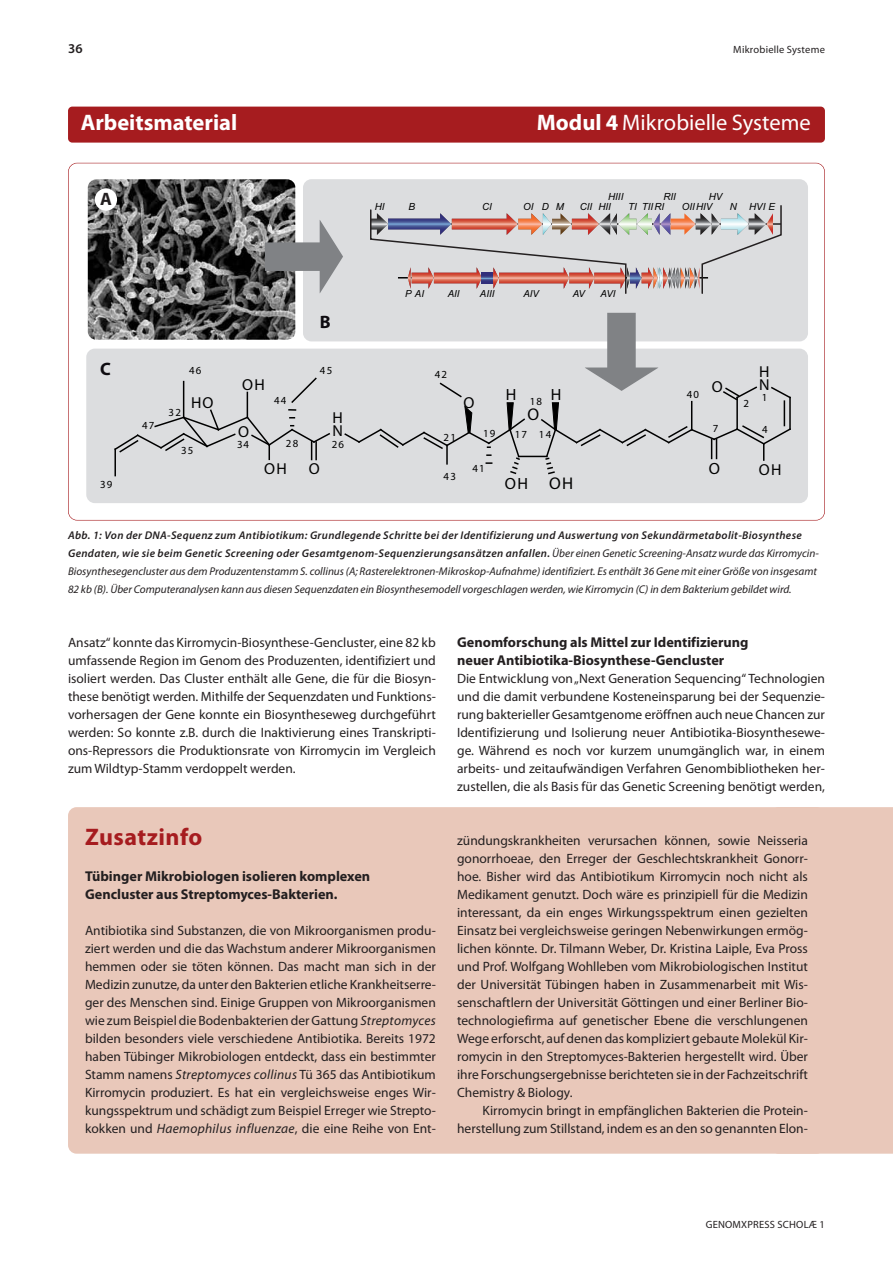
<style>
.page{position:relative;width:893px;height:1263px;background:#fff}
.page>*{position:absolute;margin:0;border:0;box-sizing:border-box;transform-origin:0 0}
.t1{font:700 24px "Myriad Pro";letter-spacing:.02em;color:#a61c1f}
.t2{font:22.5px "Myriad Pro";color:#fff}
.t3{font:700 22.5px "Myriad Pro";color:#fff}
.t4{font:700 18px "Myriad Pro";color:#0e0b10}
.t5{font:700 18px "Myriad Pro";color:#231f20}
.t6{font:16.95px "Arial Narrow";color:#000}
.t7{font:16.2px "Arial Narrow";color:#000}
.t8{font:15.9px "Arial Narrow";letter-spacing:.085em;color:#000}
.t9{font:700 14.25px/18px "Myriad Pro";color:#231f20}
.t10{font:13.5px/18px "Myriad Pro";color:#231f20;text-align:justify}
.t11{font:600 13.5px "Myriad Pro";color:#231f20}
.t12{font:italic 11.25px/18px "Myriad Pro";color:#231f20}
.t13{font:10.8px "Arial Narrow";letter-spacing:.11em;color:#000}
.t14{font:10.5px "Myriad Pro";letter-spacing:.02em;color:#231f20}
.t15{font:italic 9.75px "Arial";color:#000}
.s1{font-weight:700}
.s2{font-size:16.95px}
.s3{font-weight:600}
.s4{font-style:italic}
</style>
<div class="page">
<div style="left:819px;top:807px;width:74px;height:347px;background:#e9c8ba"></div>
<div style="left:68px;top:107px;width:757px;height:36px;background:#a61c1f;border-radius:4px"></div>
<img style="left:88px;top:179px;width:208px;height:161px;border-radius:9px">
<div style="left:86px;top:349px;width:722px;height:154px;background:#dcdddf;border-radius:9px"></div>
<div style="left:303px;top:179px;width:505px;height:162px;background:#dcdddf;border-radius:9px"></div>
<svg style="left:370px;top:205px;width:412px;height:89px"></svg>
<svg style="left:114px;top:377px;width:216px;height:82px"></svg>
<hr style="left:114px;top:449px;width:2px;height:27px;background:#000">
<div style="left:265px;top:242px;width:60px;height:29px;background:#808285"></div>
<svg style="left:320px;top:220px;width:23px;height:73px"></svg>
<div style="left:607px;top:313px;width:29px;height:60px;background:#808285"></div>
<svg style="left:344px;top:367px;width:447px;height:108px"></svg>
<div style="left:95px;top:188px;width:22px;height:23px;background:#fff;border-radius:50%"></div>
<div style="left:68px;top:807px;width:757px;height:347px;background:#e9c8ba;border-radius:9px"></div>
<p class="t11" style="left:68px;top:43px;width:16px">36</p>
<p class="t14" style="left:733px;top:45px;width:93px">Mikrobielle Systeme</p>
<h2 class="t3" style="left:81px;top:114px;width:158px">Arbeitsmaterial</h2>
<h2 class="t2" style="left:537px;top:114px;width:275px"><span class="s1">Modul 4</span> Mikrobielle Systeme</h2>
<h3 class="t5" style="left:100px;top:192px;width:13px">A</h3>
<p class="t15" style="left:608px;top:190px;width:17px">HIII</p>
<p class="t15" style="left:663px;top:190px;width:14px">RII</p>
<p class="t15" style="left:709px;top:190px;width:15px">HV</p>
<p class="t15" style="left:375px;top:201px;width:11px">HI</p>
<p class="t15" style="left:408px;top:201px;width:8px">B</p>
<p class="t15" style="left:482px;top:201px;width:11px">CI</p>
<p class="t15" style="left:523px;top:201px;width:42px">OI DM</p>
<p class="t15" style="left:580px;top:201px;width:33px">CII HII</p>
<p class="t15" style="left:628px;top:201px;width:37px">TI TIIRI</p>
<p class="t15" style="left:682px;top:201px;width:32px">OIIHIV</p>
<p class="t15" style="left:730px;top:201px;width:47px">N HVI E</p>
<h3 class="t4" style="left:100px;top:362px;width:12px">C</h3>
<p class="t13" style="left:100px;top:480px;width:14px">39</p>
<p class="t13" style="left:142px;top:421px;width:14px">47</p>
<h3 class="t4" style="left:320px;top:315px;width:12px">B</h3>
<p class="t15" style="left:405px;top:288px;width:20px">P AI</p>
<p class="t15" style="left:448px;top:288px;width:13px">AII</p>
<p class="t15" style="left:480px;top:288px;width:16px">AIII</p>
<p class="t15" style="left:523px;top:288px;width:17px">AIV</p>
<p class="t15" style="left:573px;top:288px;width:14px">AV</p>
<p class="t15" style="left:600px;top:288px;width:17px">AVI</p>
<p class="t8" style="left:759px;top:365px;width:12px">H</p>
<p class="t13" style="left:189px;top:366px;width:14px">46</p>
<p class="t13" style="left:320px;top:366px;width:14px">45</p>
<p class="t13" style="left:435px;top:371px;width:14px">42</p>
<p class="t8" style="left:759px;top:379px;width:12px">N</p>
<p class="t8" style="left:242px;top:379px;width:24px">OH</p>
<p class="t8" style="left:712px;top:381px;width:12px">O</p>
<p class="t7" style="left:506px;top:389px;width:12px">H</p>
<p class="t7" style="left:551px;top:389px;width:12px">H</p>
<p class="t13" style="left:762px;top:394px;width:7px">1</p>
<p class="t13" style="left:743px;top:399px;width:7px">2</p>
<p class="t13" style="left:713px;top:424px;width:7px">7</p>
<p class="t13" style="left:762px;top:425px;width:7px">4</p>
<p class="t13" style="left:539px;top:430px;width:14px">14</p>
<p class="t13" style="left:687px;top:390px;width:14px">40</p>
<p class="t8" style="left:191px;top:397px;width:24px">HO</p>
<p class="t8" style="left:464px;top:397px;width:12px">O</p>
<p class="t13" style="left:274px;top:396px;width:14px">44</p>
<p class="t13" style="left:530px;top:398px;width:14px">18</p>
<p class="t6" style="left:528px;top:408px;width:13px">O</p>
<p class="t13" style="left:169px;top:408px;width:14px">32</p>
<p class="t8" style="left:332px;top:411px;width:12px">H</p>
<p class="t8" style="left:332px;top:425px;width:12px">N</p>
<p class="t8" style="left:238px;top:426px;width:12px">O</p>
<p class="t13" style="left:483px;top:429px;width:14px">19</p>
<p class="t13" style="left:444px;top:433px;width:14px">21</p>
<p class="t13" style="left:515px;top:430px;width:14px">17</p>
<p class="t13" style="left:286px;top:439px;width:14px">28</p>
<p class="t13" style="left:332px;top:440px;width:14px">26</p>
<p class="t13" style="left:237px;top:441px;width:13px">34</p>
<p class="t13" style="left:181px;top:446px;width:14px">35</p>
<p class="t8" style="left:264px;top:463px;width:24px">OH</p>
<p class="t8" style="left:309px;top:463px;width:12px">O</p>
<p class="t13" style="left:444px;top:472px;width:14px">43</p>
<p class="t13" style="left:472px;top:464px;width:14px">41</p>
<p class="t7" style="left:505px;top:477px;width:70px">OH <span class="s2">OH</span></p>
<p class="t7" style="left:709px;top:462px;width:13px">O</p>
<p class="t8" style="left:759px;top:464px;width:24px">OH</p>
<p class="t12" style="left:68px;top:527px;width:752px"><span class="s3">Abb. 1: Von der DNA-Sequenz zum Antibiotikum: Grundlegende Schritte bei der Identifizierung und Auswertung von Sekundärmetabolit-Biosynthese Gendaten, wie sie beim Genetic Screening oder Gesamtgenom-Sequenzierungsansätzen anfallen.</span> Über einen Genetic Screening-Ansatz wurde das Kirromycin-Biosynthesegencluster aus dem Produzentenstamm S. collinus (A; Rasterelektronen-Mikroskop-Aufnahme) identifiziert. Es enthält 36 Gene mit einer Größe von insgesamt 82 kb (B). Über Computeranalysen kann aus diesen Sequenzdaten ein Biosynthesemodell vorgeschlagen werden, wie Kirromycin (C) in dem Bakterium gebildet wird.</p>
<p class="t10" style="left:68px;top:634px;width:369px">Ansatz“ konnte das Kirromycin-Biosynthese-Gencluster, eine 82 kb umfassende Region im Genom des Produzenten, identifiziert und isoliert werden. Das Cluster enthält alle Gene, die für die Biosyn&shy;these benötigt werden. Mithilfe der Sequenzdaten und Funktions&shy;vorhersagen der Gene konnte ein Biosyntheseweg durchgeführt werden: So konnte z.B. durch die Inaktivierung eines Transkripti&shy;ons-Repressors die Produktionsrate von Kirromycin im Vergleich zum Wildtyp-Stamm verdoppelt werden.</p>
<p class="t9" style="left:457px;top:634px;width:293px">Genomforschung als Mittel zur Identifizierung neuer Antibiotika-Biosynthese-Gencluster</p>
<p class="t10" style="left:457px;top:670px;width:369px">Die Entwicklung von„Next Generation Sequencing“ Technologien und die damit verbundene Kosteneinsparung bei der Sequenzie&shy;rung bakterieller Gesamtgenome eröffnen auch neue Chancen zur Identifizierung und Isolierung neuer Antibiotika-Biosynthesewe&shy;ge. Während es noch vor kurzem unumgänglich war, in einem arbeits- und zeitaufwändigen Verfahren Genombibliotheken her&shy;zustellen, die als Basis für das Genetic Screening benötigt werden,</p>
<h1 class="t1" style="left:85px;top:828px;width:119px">Zusatzinfo</h1>
<p class="t9" style="left:85px;top:868px;width:287px">Tübinger Mikrobiologen isolieren komplexen<br>Gencluster aus Streptomyces-Bakterien.</p>
<p class="t10" style="left:85px;top:922px;width:352px">Antibiotika sind Substanzen, die von Mikroorganismen produ&shy;ziert werden und die das Wachstum anderer Mikroorganismen hemmen oder sie töten können. Das macht man sich in der Medizin zunutze, da unter den Bakterien etliche Krankheitserre&shy;ger des Menschen sind. Einige Gruppen von Mikroorganismen wie zum Beispiel die Bodenbakterien derGattung <span class="s4">Streptomyces </span>bilden besonders viele verschiedene Antibiotika. Bereits 1972 haben Tübinger Mikrobiologen entdeckt, dass ein bestimmter Stamm namens <span class="s4">Streptomyces collinus</span> Tü 365 das Antibiotikum Kirromycin produziert. Es hat ein vergleichsweise enges Wir&shy;kungsspektrum und schädigt zum Beispiel Erreger wie Strepto&shy;kokken und <span class="s4">Haemophilus influenzae</span>, die eine Reihe von Ent-</p>
<p class="t10" style="left:457px;top:832px;width:352px">zündungskrankheiten verursachen können, sowie Neisseria gonorrhoeae, den Erreger der Geschlechtskrankheit Gonorr&shy;hoe. Bisher wird das Antibiotikum Kirromycin noch nicht als Medikament genutzt. Doch wäre es prinzipiell für die Medizin interessant, da ein enges Wirkungsspektrum einen gezielten Einsatz bei vergleichsweise geringen Nebenwirkungen ermög&shy;lichen könnte. Dr. Tilmann Weber, Dr. Kristina Laiple, Eva Pross und Prof. Wolfgang Wohlleben vom Mikrobiologischen Institut der Universität Tübingen haben in Zusammenarbeit mit Wis&shy;senschaftlern der Universität Göttingen und einer Berliner Bio&shy;technologiefirma auf genetischer Ebene die verschlungenen Wege erforscht, auf denen das kompliziert gebaute Molekül Kir&shy;romycin in den Streptomyces-Bakterien hergestellt wird. Über ihre Forschungsergebnisse berichteten sie in der Fachzeitschrift Chemistry &amp; Biology.</p>
<p class="t10" style="left:457px;top:1102px;width:352px;text-align:right">Kirromycin bringt in empfänglichen Bakterien die Protein&shy;herstellung zum Stillstand, indem es an den so genannten Elon-</p>
<p class="t14" style="left:706px;top:1221px;width:121px">GENOMXPRESS SCHOLÆ 1</p>
</div>
